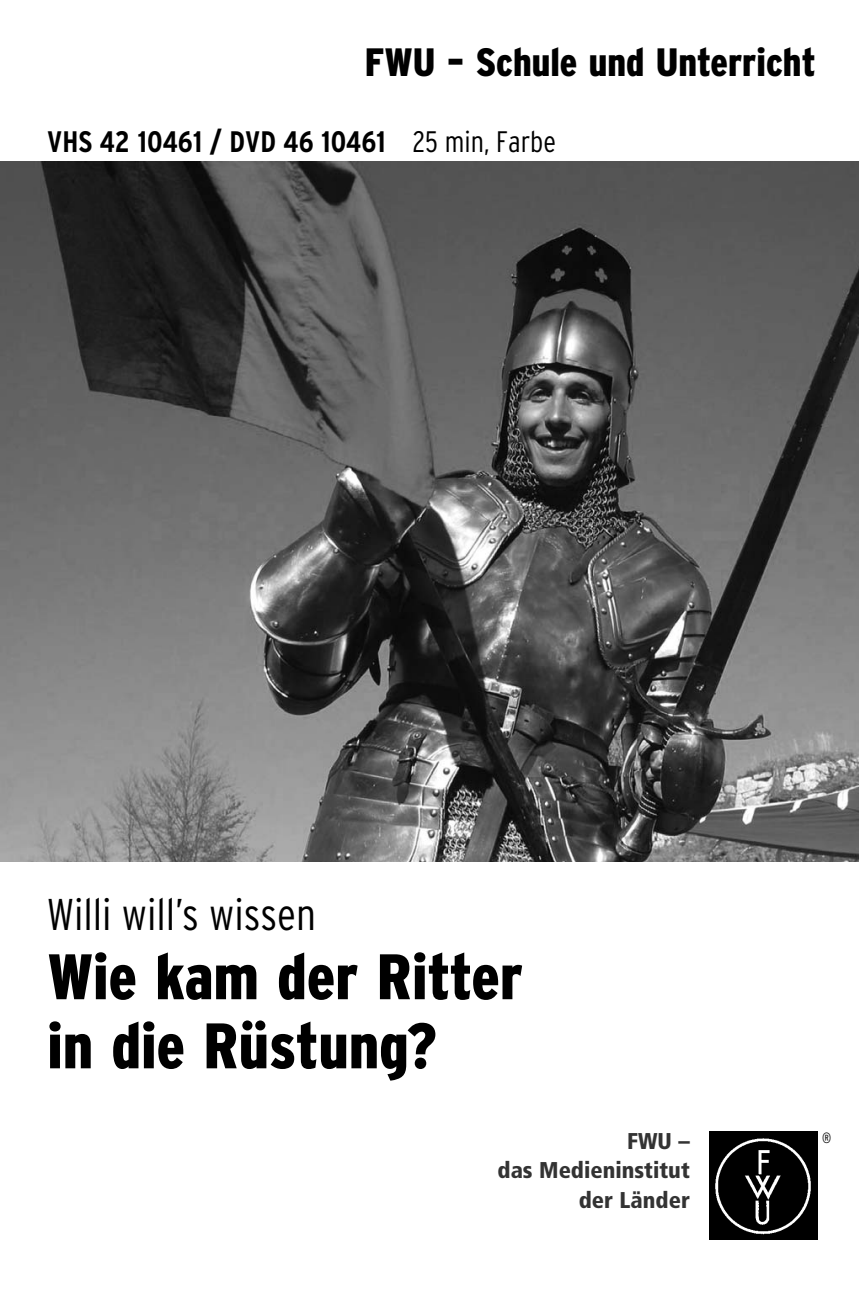
<style>
.page{position:relative;width:859px;height:1294px;background:#fff}
.page>*{position:absolute;margin:0;border:0;box-sizing:border-box;transform-origin:0 0}
.t1{font:900 condensed 64.23px/69.1px "Interstate";color:#000}
.t2{font:300 condensed 44.45px "Interstate";color:#000}
.t3{font:900 condensed 39.55px "Interstate";color:#000}
.t4{font:700 condensed 29.57px "Interstate";color:#000}
.t5{font:900 condensed 22.75px/29.6px "Frutiger";color:#333;text-align:right}
.t6{font:300 condensed 14.88px "Interstate";color:#000}
.s1{font-weight:300}
</style>
<div class="page">
<img style="left:0;top:162px;width:858px;height:699px">
<img style="left:709px;top:1132px;width:108px;height:108px">
<h3 class="t3" style="left:365px;top:48px;width:452px">FWU – Schule und Unterricht</h3>
<p class="t4" style="left:47px;top:132px;width:510px">VHS 42 10461 / DVD 46 10461 <span class="s1">25 min, Farbe</span></p>
<h2 class="t2" style="left:47px;top:900px;width:270px">Willi will’s wissen</h2>
<h1 class="t1" style="left:47px;top:948px;width:477px">Wie kam der Ritter in die Rüstung?</h1>
<p class="t5" style="left:627px;top:1128px;width:64px">FWU –</p>
<p class="t6" style="left:822px;top:1133px;width:11px">®</p>
<p class="t5" style="left:497px;top:1157px;width:194px">das Medieninstitut der Länder</p>
</div>
